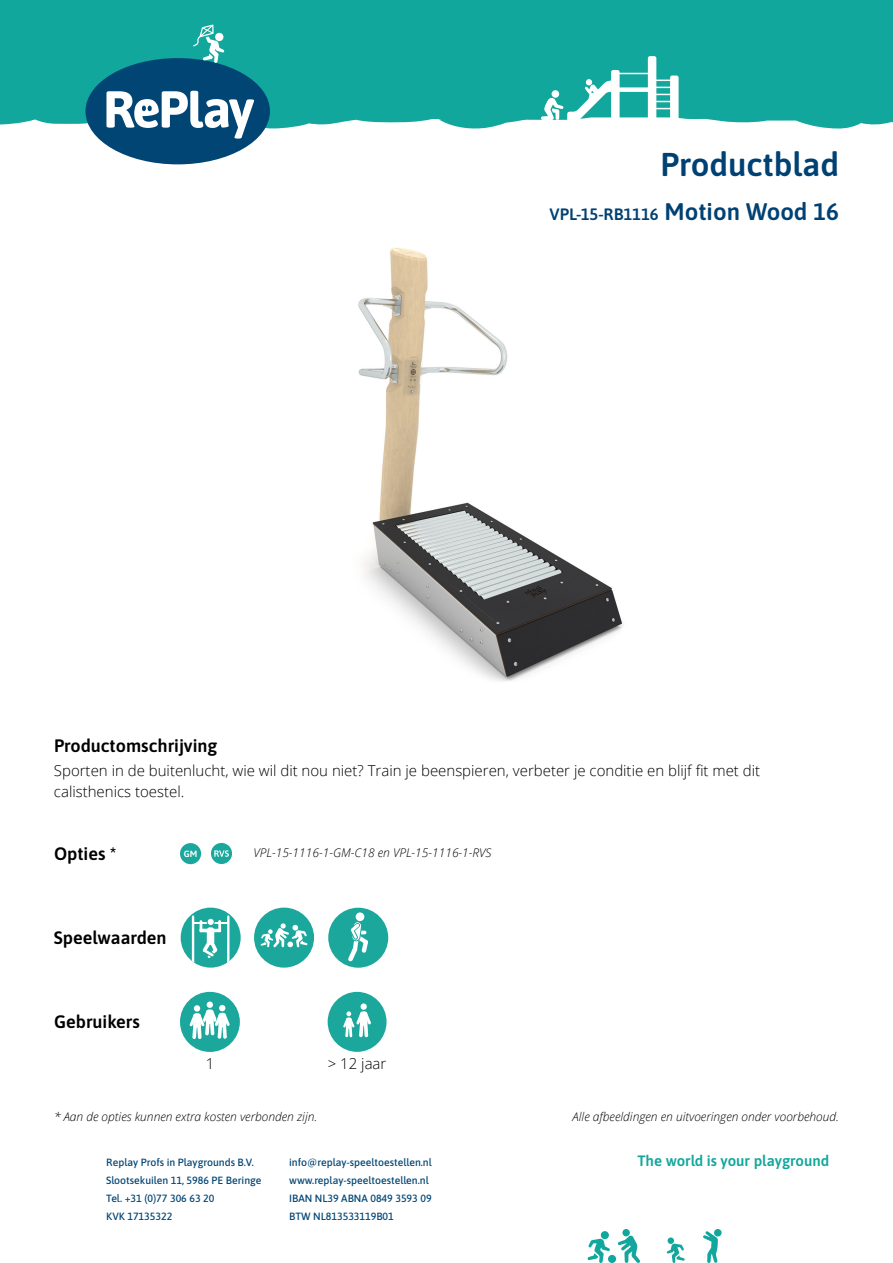
<style>
.page{position:relative;width:893px;height:1263px;background:#fff}
.page>*{position:absolute;margin:0;border:0;box-sizing:border-box;transform-origin:0 0}
.t1{font:600 33px "Asap";color:#004173}
.t2{font:600 18px "Asap";color:#000}
.t3{font:600 16.5px "Asap";color:#004173}
.t4{font:300 15px/21px "Open Sans";color:#000}
.t5{font:600 15px "Asap";color:#12a79d}
.t6{font:italic 300 12px "Open Sans";color:#000}
.t7{font:500 10.5px/18px "Asap";color:#014575}
.t8{font:600 9px "Asap";color:#fff}
.s1{font-size:24px}
</style>
<div class="page">
<div style="left:0;top:0;width:893px;height:129px;background:#12a79d"></div>
<svg style="left:703px;top:1229px;width:18px;height:34px"></svg>
<div style="left:608px;top:1255px;width:8px;height:8px;background:#12a79d;border-radius:50%"></div>
<div style="left:601px;top:1231px;width:8px;height:8px;background:#12a79d;border-radius:50%"></div>
<svg style="left:587px;top:1238px;width:23px;height:25px"></svg>
<div style="left:668px;top:1237px;width:6px;height:7px;background:#12a79d;border-radius:50%"></div>
<svg style="left:667px;top:1243px;width:18px;height:20px"></svg>
<svg style="left:618px;top:1235px;width:22px;height:28px"></svg>
<div style="left:622px;top:1229px;width:8px;height:7px;background:#12a79d;border-radius:50%"></div>
<svg style="left:85px;top:24px;width:185px;height:140px"></svg>
<hr style="left:615px;top:73px;width:35px;height:1px;background:#fff">
<div style="left:615px;top:87px;width:35px;height:5px;background:#fff"></div>
<svg style="left:648px;top:56px;width:31px;height:64px"></svg>
<svg style="left:541px;top:70px;width:79px;height:50px"></svg>
<div style="left:552px;top:90px;width:7px;height:8px;background:#fff;border-radius:50%"></div>
<div style="left:180px;top:992px;width:60px;height:60px;background:#1ca79d;border-radius:50%"></div>
<div style="left:206px;top:1001px;width:7px;height:7px;background:#74c9c3;border-radius:50%"></div>
<div style="left:207px;top:1001px;width:6px;height:7px;background:#fff;border-radius:50%"></div>
<svg style="left:189px;top:1005px;width:41px;height:34px"></svg>
<div style="left:328px;top:992px;width:59px;height:60px;background:#1ca79d;border-radius:50%"></div>
<div style="left:361px;top:1003px;width:6px;height:7px;background:#fff;border-radius:50%"></div>
<svg style="left:343px;top:1011px;width:28px;height:27px"></svg>
<img style="left:358px;top:247px;width:265px;height:434px">
<div style="left:211px;top:843px;width:21px;height:21px;background:#1ca79d;border-radius:50%"></div>
<svg style="left:214px;top:850px;width:15px;height:7px"></svg>
<div style="left:181px;top:908px;width:60px;height:59px;background:#1ca79d;border-radius:50%"></div>
<svg style="left:202px;top:941px;width:15px;height:17px"></svg>
<svg style="left:200px;top:920px;width:21px;height:12px"></svg>
<div style="left:207px;top:927px;width:7px;height:18px;background:#fff;border-radius:3px"></div>
<hr style="left:193px;top:922px;width:35px;height:1px;background:#fff">
<svg style="left:192px;top:915px;width:2px;height:48px"></svg>
<svg style="left:227px;top:915px;width:2px;height:48px"></svg>
<div style="left:207px;top:918px;width:7px;height:7px;background:#fff;border-radius:50%"></div>
<div style="left:207px;top:918px;width:8px;height:8px;border:1px solid #1ca79d;border-radius:50%"></div>
<div style="left:254px;top:908px;width:60px;height:59px;background:#1ca79d;border-radius:50%"></div>
<svg style="left:261px;top:923px;width:46px;height:24px"></svg>
<div style="left:180px;top:843px;width:21px;height:21px;background:#1ca79d;border-radius:50%"></div>
<div style="left:328px;top:908px;width:60px;height:60px;background:#1ca79d;border-radius:50%"></div>
<div style="left:356px;top:912px;width:8px;height:9px;background:#fff;border-radius:50%"></div>
<svg style="left:348px;top:921px;width:20px;height:40px"></svg>
<h1 class="t1" style="left:660px;top:142px;width:180px">Productblad</h1>
<h2 class="t2" style="left:54px;top:733px;width:165px">Productomschrijving</h2>
<p class="t3" style="left:550px;top:203px;width:291px">VPL-15-RB1116 <span class="s1">Motion Wood 16</span></p>
<p class="t4" style="left:54px;top:760px;width:708px">Sporten in de buitenlucht, wie wil dit nou niet? Train je beenspieren, verbeter je conditie en blijf fit met dit calisthenics toestel.</p>
<h2 class="t2" style="left:54px;top:841px;width:64px">Opties *</h2>
<p class="t8" style="left:184px;top:847px;width:15px">GM</p>
<p class="t6" style="left:254px;top:844px;width:240px">VPL-15-1116-1-GM-C18 en VPL-15-1116-1-RVS</p>
<h2 class="t2" style="left:54px;top:925px;width:114px">Speelwaarden</h2>
<h2 class="t2" style="left:54px;top:1009px;width:87px">Gebruikers</h2>
<p class="t4" style="left:206px;top:1053px;width:10px">1</p>
<p class="t4" style="left:328px;top:1053px;width:60px">&gt; 12 jaar</p>
<p class="t6" style="left:54px;top:1108px;width:265px">* Aan de opties kunnen extra kosten verbonden zijn.</p>
<p class="t6" style="left:573px;top:1108px;width:268px">Alle afbeeldingen en uitvoeringen onder voorbehoud.</p>
<p class="t7" style="left:106px;top:1153px;width:157px">Replay Profs in Playgrounds B.V.<br>Slootsekuilen 11, 5986 PE Beringe<br>Tel. +31 (0)77 306 63 20<br>KVK 17135322</p>
<p class="t7" style="left:289px;top:1153px;width:144px">info@replay-speeltoestellen.nl www.replay-speeltoestellen.nl<br>IBAN NL39 ABNA 0849 3593 09<br>BTW NL813533119B01</p>
<h3 class="t5" style="left:638px;top:1151px;width:193px">The world is your playground</h3>
</div>
